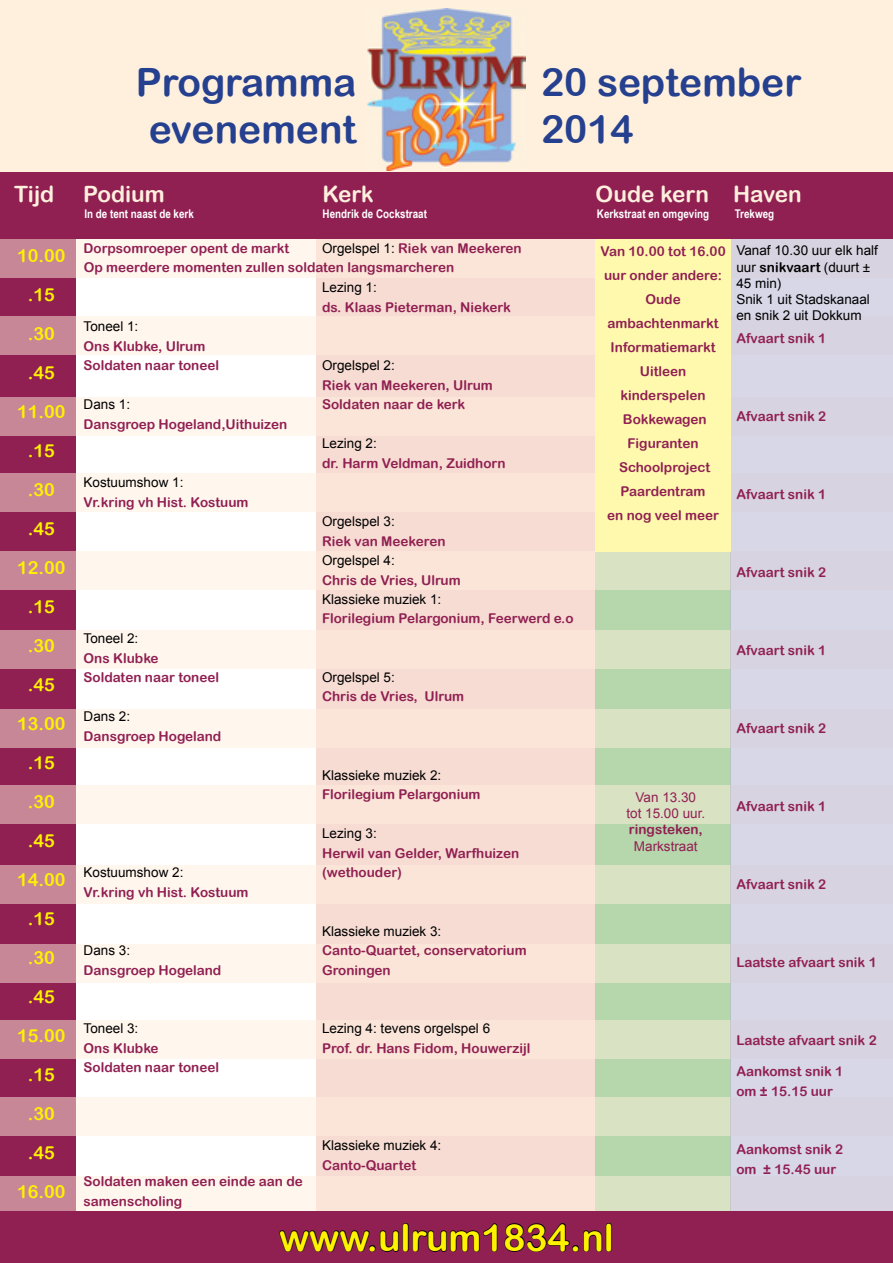
<style>
.page{position:relative;width:893px;height:1263px;background:#fff}
.page>*{position:absolute;margin:0;border:0;box-sizing:border-box;transform-origin:0 0}
.t1{font:39px/46.8px "Arial Rounded MT Bold";color:#25408f;text-align:center}
.t2{font:37.2px "Arial Rounded MT Bold";color:#fff200}
.t3{font:22.5px "Arial Rounded MT Bold";color:#fff0de}
.t4{font:18px/39px "Arial Rounded MT Bold";color:#fff200;text-align:center}
.t5{font:13.5px/24px "Arial Rounded MT Bold";color:#902052}
.t6{font:13.5px/16.2px "Arial";color:#000}
.t7{font:13.5px/16.2px "Arial";color:#902052;text-align:center}
.t8{font:700 12px "Arial Narrow";color:#fff}
.s1{font-family:"Arial";color:#000}
.s2{font-family:"Arial Rounded MT Bold"}
</style>
<div class="page">
<div style="left:0;top:0;width:893px;height:179px;background:#fff0de"></div>
<div style="left:595px;top:548px;width:135px;height:666px;background:#b6d6ac"></div>
<div style="left:0;top:173px;width:893px;height:66px;background:#902052"></div>
<div style="left:0;top:173px;width:75px;height:1041px;background:#902052"></div>
<div style="left:316px;top:239px;width:279px;height:975px;background:#f7dcd3"></div>
<svg style="left:0;top:398px;width:316px;height:38px;background:#f1dcd9"></svg>
<svg style="left:0;top:239px;width:316px;height:38px;background:#f1dcd9"></svg>
<svg style="left:0;top:317px;width:316px;height:38px;background:#f1dcd9"></svg>
<svg style="left:0;top:473px;width:316px;height:38px;background:#f1dcd9"></svg>
<svg style="left:0;top:551px;width:730px;height:39px"></svg>
<svg style="left:0;top:630px;width:730px;height:39px"></svg>
<svg style="left:0;top:710px;width:730px;height:38px"></svg>
<svg style="left:0;top:786px;width:730px;height:38px"></svg>
<svg style="left:0;top:865px;width:730px;height:38px"></svg>
<svg style="left:0;top:944px;width:730px;height:39px"></svg>
<svg style="left:0;top:1020px;width:730px;height:38px"></svg>
<svg style="left:0;top:1097px;width:730px;height:39px"></svg>
<svg style="left:0;top:1176px;width:730px;height:36px"></svg>
<div style="left:730px;top:239px;width:163px;height:975px;background:#d7d3e0"></div>
<div style="left:595px;top:239px;width:135px;height:312px;background:#fff9ae"></div>
<div style="left:0;top:1212px;width:893px;height:51px;background:#902052"></div>
<svg style="left:279px;top:1223px;width:219px;height:29px"></svg>
<svg style="left:504px;top:1223px;width:108px;height:29px"></svg>
<img style="left:367px;top:8px;width:159px;height:163px">
<h1 class="t1" style="left:136px;top:59px;width:222px">Programma evenement</h1>
<h1 class="t1" style="left:541px;top:59px;width:262px;text-align:left">20 september<br>2014</h1>
<h3 class="t3" style="left:14px;top:181px;width:42px">Tijd</h3>
<h3 class="t3" style="left:83px;top:181px;width:83px">Podium</h3>
<h3 class="t3" style="left:322px;top:181px;width:53px">Kerk</h3>
<h3 class="t3" style="left:596px;top:181px;width:208px">Oude kern Haven</h3>
<p class="t8" style="left:84px;top:205px;width:111px">In de tent naast de kerk</p>
<p class="t5" style="left:600px;top:239px;width:127px;text-align:center">Van 10.00 tot 16.00 uur onder andere:<br>Oude ambachtenmarkt<br>Informatiemarkt<br>Uitleen kinderspelen<br>Bokkewagen<br>Figuranten<br>Schoolproject<br>Paardentram<br>en nog veel meer</p>
<p class="t8" style="left:323px;top:205px;width:106px">Hendrik de Cockstraat</p>
<p class="t8" style="left:597px;top:205px;width:114px">Kerkstraat en omgeving</p>
<p class="t8" style="left:735px;top:204px;width:41px">Trekweg</p>
<p class="t5" style="left:322px;top:236px;width:201px"><span class="s1">Orgelspel 1:</span> Riek van Meekeren</p>
<p class="t6" style="left:322px;top:279px;width:56px">Lezing 1:</p>
<p class="t5" style="left:322px;top:295px;width:190px">ds. Klaas Pieterman, Niekerk</p>
<h3 class="t4" style="left:17px;top:236px;width:50px">10.00 .15 .30 .45<br>11.00 .15 .30 .45<br>12.00 .15 .30 .45<br>13.00 .15 .30 .45<br>14.00 .15 .30 .45<br>15.00 .15 .30 .45<br>16.00</h3>
<p class="t5" style="left:84px;top:236px;width:207px">Dorpsomroeper opent de markt</p>
<p class="t6" style="left:736px;top:243px;width:143px">Vanaf 10.30 uur elk half uur <span class="s2">snikvaart</span> (duurt ±<br>45 min)<br>Snik 1 uit Stadskanaal en snik 2 uit Dokkum</p>
<p class="t5" style="left:736px;top:326px;width:91px">Afvaart snik 1</p>
<p class="t5" style="left:84px;top:255px;width:372px">Op meerdere momenten zullen soldaten langsmarcheren</p>
<p class="t6" style="left:84px;top:318px;width:56px">Toneel 1:</p>
<p class="t5" style="left:84px;top:336px;width:137px;line-height:19.5px">Ons Klubke, Ulrum<br>Soldaten naar toneel</p>
<p class="t6" style="left:84px;top:396px;width:48px">Dans 1:</p>
<p class="t5" style="left:84px;top:412px;width:205px">Dansgroep Hogeland,Uithuizen</p>
<p class="t6" style="left:322px;top:357px;width:74px">Orgelspel 2:</p>
<p class="t5" style="left:322px;top:375px;width:172px;line-height:19.5px">Riek van Meekeren, Ulrum<br>Soldaten naar de kerk</p>
<p class="t6" style="left:322px;top:435px;width:56px">Lezing 2:</p>
<p class="t5" style="left:322px;top:450px;width:185px">dr. Harm Veldman, Zuidhorn</p>
<p class="t5" style="left:736px;top:404px;width:91px">Afvaart snik 2</p>
<p class="t6" style="left:84px;top:474px;width:101px">Kostuumshow 1:</p>
<p class="t5" style="left:84px;top:490px;width:166px">Vr.kring vh Hist. Kostuum</p>
<p class="t5" style="left:736px;top:482px;width:91px">Afvaart snik 1</p>
<p class="t6" style="left:322px;top:513px;width:74px">Orgelspel 3:</p>
<p class="t5" style="left:322px;top:528px;width:125px">Riek van Meekeren</p>
<p class="t6" style="left:322px;top:552px;width:74px">Orgelspel 4:</p>
<p class="t5" style="left:322px;top:567px;width:140px">Chris de Vries, Ulrum</p>
<p class="t6" style="left:322px;top:591px;width:121px">Klassieke muziek 1:</p>
<p class="t5" style="left:322px;top:606px;width:253px">Florilegium Pelargonium, Feerwerd e.o</p>
<p class="t5" style="left:736px;top:560px;width:91px">Afvaart snik 2</p>
<p class="t6" style="left:84px;top:630px;width:56px">Toneel 2:</p>
<p class="t5" style="left:84px;top:648px;width:137px;line-height:19.5px">Ons Klubke<br>Soldaten naar toneel</p>
<p class="t6" style="left:84px;top:708px;width:48px">Dans 2:</p>
<p class="t5" style="left:84px;top:724px;width:139px">Dansgroep Hogeland</p>
<p class="t5" style="left:736px;top:638px;width:91px">Afvaart snik 1</p>
<p class="t6" style="left:322px;top:669px;width:74px">Orgelspel 5:</p>
<p class="t5" style="left:322px;top:684px;width:143px">Chris de Vries, Ulrum</p>
<p class="t5" style="left:736px;top:716px;width:91px">Afvaart snik 2</p>
<p class="t6" style="left:322px;top:767px;width:121px">Klassieke muziek 2:</p>
<p class="t5" style="left:322px;top:782px;width:160px">Florilegium Pelargonium</p>
<p class="t6" style="left:322px;top:825px;width:56px">Lezing 3:</p>
<p class="t5" style="left:322px;top:843px;width:199px;line-height:19.5px">Herwil van Gelder, Warfhuizen (wethouder)</p>
<p class="t7" style="left:626px;top:789px;width:80px">Van 13.30 tot 15.00 uur.</p>
<p class="t5" style="left:629px;top:817px;width:75px">ringsteken,</p>
<p class="t7" style="left:634px;top:838px;width:65px">Markstraat</p>
<p class="t5" style="left:736px;top:794px;width:91px">Afvaart snik 1</p>
<p class="t6" style="left:84px;top:864px;width:101px">Kostuumshow 2:</p>
<p class="t5" style="left:84px;top:880px;width:166px">Vr.kring vh Hist. Kostuum</p>
<p class="t5" style="left:736px;top:872px;width:91px">Afvaart snik 2</p>
<p class="t6" style="left:322px;top:923px;width:121px">Klassieke muziek 3:</p>
<p class="t5" style="left:322px;top:940px;width:206px;line-height:19.5px">Canto-Quartet, conservatorium<br>Groningen</p>
<p class="t6" style="left:84px;top:942px;width:48px">Dans 3:</p>
<p class="t5" style="left:84px;top:958px;width:139px">Dansgroep Hogeland</p>
<p class="t5" style="left:736px;top:950px;width:142px">Laatste afvaart snik 1</p>
<p class="t6" style="left:322px;top:1020px;width:170px">Lezing 4: tevens orgelspel 6</p>
<p class="t5" style="left:322px;top:1035px;width:210px">Prof. dr. Hans Fidom, Houwerzijl</p>
<p class="t6" style="left:84px;top:1020px;width:56px">Toneel 3:</p>
<p class="t5" style="left:84px;top:1038px;width:137px;line-height:19.5px">Ons Klubke<br>Soldaten naar toneel</p>
<p class="t5" style="left:736px;top:1028px;width:142px">Laatste afvaart snik 2</p>
<p class="t5" style="left:736px;top:1061px;width:108px;line-height:19.5px">Aankomst snik 1 om ± 15.15 uur</p>
<p class="t6" style="left:322px;top:1137px;width:121px">Klassieke muziek 4:</p>
<p class="t5" style="left:322px;top:1152px;width:96px">Canto-Quartet</p>
<p class="t5" style="left:736px;top:1139px;width:108px;line-height:19.5px">Aankomst snik 2 om ± 15.45 uur</p>
<p class="t5" style="left:84px;top:1171px;width:221px;line-height:19.5px">Soldaten maken een einde aan de samenscholing</p>
<h2 class="t2" style="left:279px;top:1215px;width:336px">www.ulrum1834.nl</h2>
</div>
